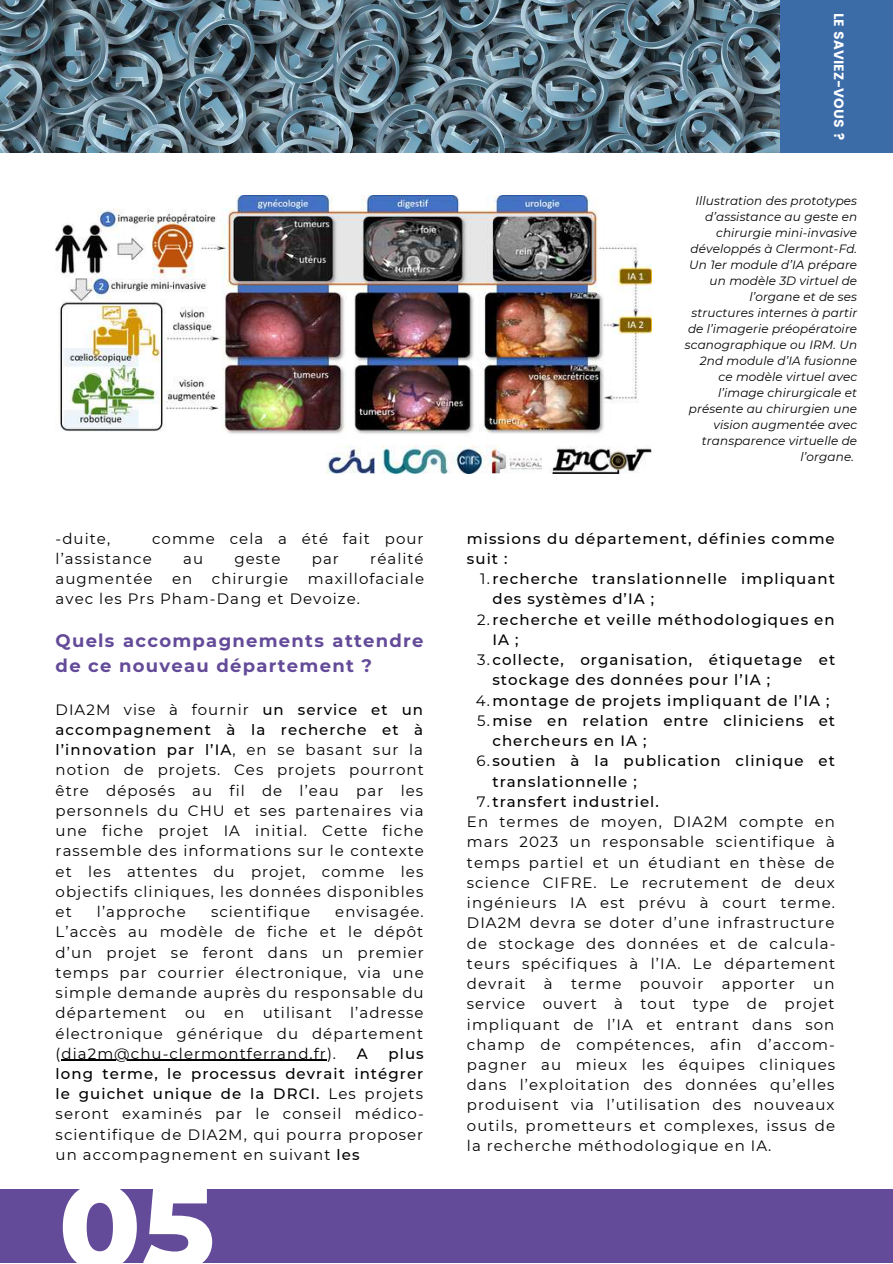
<style>
.page{position:relative;width:893px;height:1264px;background:#fff}
.page>*{position:absolute;margin:0;border:0;box-sizing:border-box;transform-origin:0 0}
.t1{font:800 119.85px "Montserrat";color:#fff}
.t2{font:700 18px/24.8px "Montserrat";letter-spacing:.07em;color:#644b99}
.t3{font:15px/20.2px "Montserrat";letter-spacing:.07em;color:#000;text-align:justify}
.t4{font:500 15px/20.2px "Montserrat";letter-spacing:.07em;color:#000}
.t5{font:13.5px "Poppins";letter-spacing:.01em;color:#fff}
.t6{font:italic 12px/16px "Montserrat";letter-spacing:.01em;color:#000;text-align:right}
.s1{font-weight:500}
.s2{font-weight:400}
</style>
<div class="page">
<div style="left:0;top:1189px;width:892px;height:73px;background:#644b99"></div>
<div style="left:474px;top:0;width:418px;height:153px;background:#3c6ca8"></div>
<img style="left:0;top:0;width:779px;height:153px">
<img style="left:56px;top:195px;width:595px;height:279px">
<hr style="left:62px;top:1059px;width:265px;height:1px;background:#000">
<p class="t3" style="left:56px;top:528px;width:56px">-duite,</p>
<p class="t3" style="left:152px;top:528px;width:273px">comme cela a été fait pour</p>
<p class="t3" style="left:56px;top:548px;width:98px">l’assistance</p>
<p class="t3" style="left:183px;top:548px;width:21px">au</p>
<p class="t3" style="left:234px;top:548px;width:47px">geste</p>
<p class="t3" style="left:312px;top:548px;width:29px">par</p>
<p class="t3" style="left:370px;top:548px;width:55px">réalité</p>
<p class="t3" style="left:56px;top:568px;width:98px">augmentée</p>
<p class="t3" style="left:172px;top:568px;width:22px">en</p>
<p class="t3" style="left:212px;top:568px;width:78px">chirurgie</p>
<p class="t3" style="left:56px;top:568px;width:370px;text-indent:252px">maxillofaciale avec les Prs Pham-Dang et Devoize.</p>
<p class="t2" style="left:56px;top:628px;width:369px">Quels accompagnements attendre de ce nouveau département ?</p>
<p class="t3" style="left:56px;top:699px;width:370px">DIA2M vise à fournir <span class="s1">un service et un accompagnement à la recherche et à l’innovation par l’IA</span>, en se basant sur la notion de projets. Ces projets pourront être déposés au fil de l’eau par les personnels du CHU et ses partenaires via une fiche projet IA initial. Cette fiche rassemble des informations sur le contexte et les attentes du projet, comme les objectifs cliniques, les données disponibles et</p>
<p class="t3" style="left:97px;top:901px;width:90px">l’approche</p>
<p class="t3" style="left:211px;top:901px;width:101px">scientifique</p>
<p class="t3" style="left:56px;top:901px;width:370px;text-indent:279px">envisagée.<br>L’accès au modèle de fiche et le dépôt d’un projet se feront dans un premier temps par courrier électronique, via une simple demande auprès du responsable du département ou en utilisant l’adresse électronique générique du département (dia2m@chu-clermontferrand.fr).</p>
<p class="t3" style="left:56px;top:1043px;width:369px;text-indent:333px"><span class="s1">plus long terme, le processus devrait intégrer le guichet unique de la DRCI.</span> Les projets seront examinés par le conseil médico&shy;scientifique de DIA2M, qui pourra proposer un accompagnement en suivant <span class="s1">les</span></p>
<p class="t4" style="left:357px;top:1043px;width:12px">A</p>
<h1 class="t1" style="left:59px;top:1152px;width:158px">05</h1>
<p class="t5" style="left:846px;top:13px;width:130px;rotate:90deg">LE SAVIEZ-VOUS ?</p>
<p class="t6" style="left:684px;top:192px;width:174px">Illustration des prototypes d’assistance au geste en chirurgie mini-invasive développés à Clermont-Fd.<br>Un 1er module d’IA prépare un modèle 3D virtuel de l’organe et de ses structures internes à partir de l’imagerie préopératoire scanographique ou IRM. Un<br>2nd module d’IA fusionne ce modèle virtuel avec l’image chirurgicale et présente au chirurgien une vision augmentée avec transparence virtuelle de l’organe.</p>
<p class="t4" style="left:467px;top:528px;width:369px">missions du département, définies comme suit :</p>
<p class="t4" style="left:480px;top:568px;width:356px"><span class="s2">1.</span>recherche translationnelle impliquant</p>
<p class="t4" style="left:492px;top:589px;width:163px">des systèmes d’IA ;</p>
<p class="t4" style="left:477px;top:609px;width:359px"><span class="s2">2.</span>recherche et veille méthodologiques en</p>
<p class="t4" style="left:492px;top:629px;width:28px">IA ;</p>
<p class="t4" style="left:477px;top:649px;width:359px"><span class="s2">3.</span>collecte, organisation, étiquetage et</p>
<p class="t4" style="left:492px;top:670px;width:279px">stockage des données pour l’IA ;</p>
<p class="t4" style="left:475px;top:690px;width:355px"><span class="s2">4.</span>montage de projets impliquant de l’IA ;</p>
<p class="t4" style="left:477px;top:710px;width:359px"><span class="s2">5.</span>mise en relation entre cliniciens et</p>
<p class="t4" style="left:492px;top:730px;width:156px">chercheurs en IA ;</p>
<p class="t4" style="left:476px;top:750px;width:360px"><span class="s2">6.</span>soutien à la publication clinique et</p>
<p class="t4" style="left:492px;top:771px;width:146px">translationnelle ;</p>
<p class="t4" style="left:477px;top:791px;width:183px"><span class="s2">7.</span>transfert industriel.</p>
<p class="t3" style="left:467px;top:811px;width:370px">En termes de moyen, DIA2M compte en mars 2023 un responsable scientifique à temps partiel et un étudiant en thèse de science CIFRE. Le recrutement de deux ingénieurs IA est prévu à court terme.<br>DIA2M devra se doter d’une infrastructure de stockage des données et de calcula&shy;teurs spécifiques à l’IA. Le département devrait à terme pouvoir apporter un service ouvert à tout type de projet impliquant de l’IA et entrant dans son champ de compétences, afin d’accom&shy;pagner au mieux les équipes cliniques dans l’exploitation des données qu’elles produisent via l’utilisation des nouveaux outils, prometteurs et complexes, issus de la recherche méthodologique en IA.</p>
</div>
